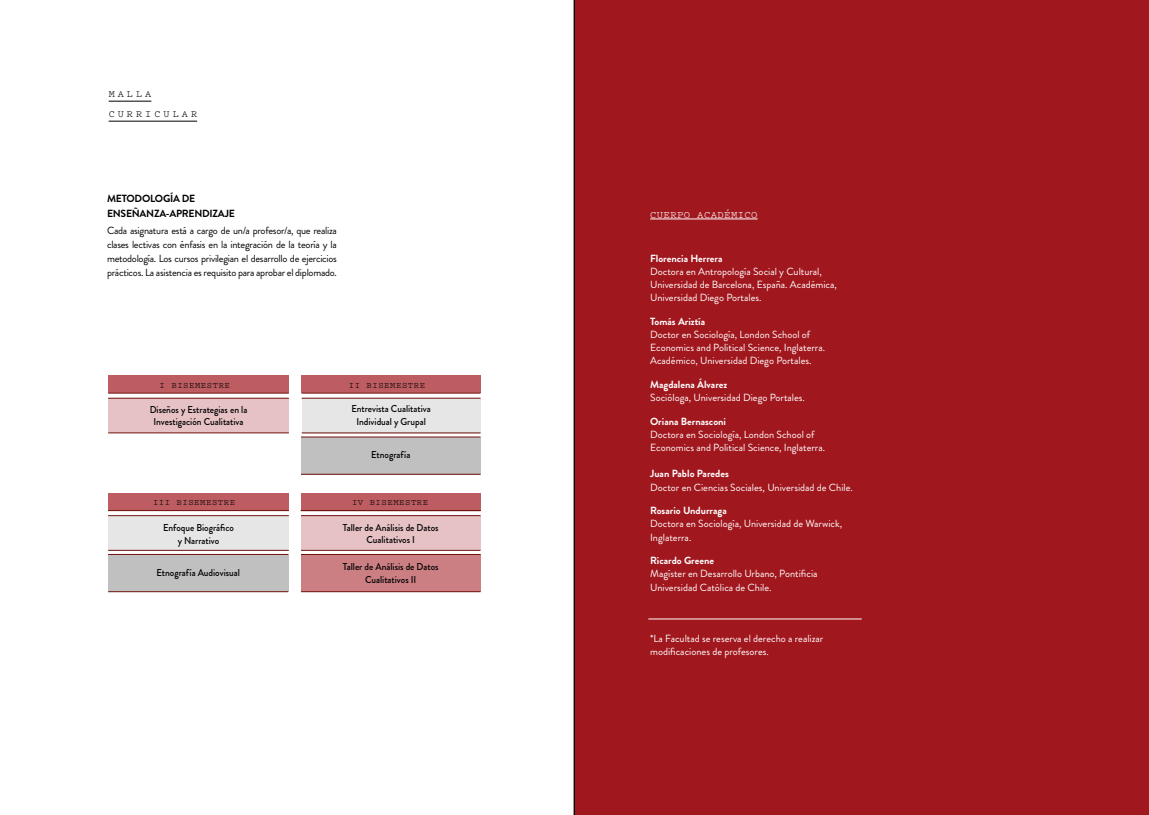
<style>
.page{position:relative;width:1149px;height:815px;background:#fff}
.page>*{position:absolute;margin:0;border:0;box-sizing:border-box;transform-origin:0 0}
.t1{font:10.38px/13.1px "Brandon Grotesque";color:#fff}
.t2{font:10.38px/13.8px "Brandon Grotesque";letter-spacing:-.025em;color:#000;text-align:justify}
.t3{font:700 10.38px "Brandon Grotesque";color:#fff}
.t4{font:700 10.38px/15px "Brandon Grotesque";letter-spacing:-.025em;color:#000}
.t5{font:10.38px "Pitch";letter-spacing:.035em;color:#fff}
.t6{font:500 10px/12.5px "Brandon Grotesque";color:#000;text-align:center;scale:.94 1}
.t7{font:10px/20px "Pitch";letter-spacing:.3em;color:#000}
.t8{font:8.75px "Pitch";letter-spacing:.06em;color:#000}
</style>
<div class="page">
<div style="left:574px;top:0;width:574px;height:815px;background:#a1171e"></div>
<hr style="left:574px;top:0;width:1px;height:815px;background:#000">
<div style="left:108px;top:376px;width:181px;height:17px;background:#bd5d61"></div>
<div style="left:301px;top:376px;width:179px;height:17px;background:#bd5d61"></div>
<div style="left:108px;top:493px;width:181px;height:18px;background:#bd5d61"></div>
<div style="left:301px;top:493px;width:179px;height:18px;background:#bd5d61"></div>
<div style="left:108px;top:398px;width:181px;height:35px;background:#e6c2c4"></div>
<div style="left:301px;top:398px;width:179px;height:35px;background:#e6e6e6"></div>
<div style="left:108px;top:516px;width:181px;height:34px;background:#e6e6e6"></div>
<div style="left:301px;top:515px;width:179px;height:35px;background:#e6c2c4"></div>
<div style="left:301px;top:437px;width:179px;height:37px;background:#c0c0c0"></div>
<div style="left:108px;top:554px;width:180px;height:38px;background:#c0c0c0"></div>
<div style="left:301px;top:554px;width:179px;height:38px;background:#cb7f83"></div>
<hr style="left:109px;top:101px;width:42px;height:1px;background:#000">
<hr style="left:109px;top:121px;width:88px;height:1px;background:#000">
<hr style="left:108px;top:393px;width:181px;height:1px;background:#71130f">
<hr style="left:301px;top:393px;width:179px;height:1px;background:#71130f">
<hr style="left:108px;top:510px;width:181px;height:1px;background:#71130f">
<hr style="left:108px;top:398px;width:181px;height:1px;background:#71130f">
<hr style="left:301px;top:398px;width:179px;height:1px;background:#71130f">
<hr style="left:108px;top:515px;width:181px;height:1px;background:#71130f">
<hr style="left:301px;top:515px;width:179px;height:1px;background:#71130f">
<hr style="left:301px;top:554px;width:179px;height:1px;background:#71130f">
<hr style="left:108px;top:554px;width:180px;height:1px;background:#71130f">
<hr style="left:301px;top:437px;width:179px;height:1px;background:#71130f">
<hr style="left:301px;top:474px;width:179px;height:1px;background:#71130f">
<hr style="left:108px;top:433px;width:181px;height:1px;background:#71130f">
<hr style="left:301px;top:433px;width:179px;height:1px;background:#71130f">
<hr style="left:108px;top:550px;width:181px;height:1px;background:#71130f">
<hr style="left:301px;top:550px;width:179px;height:1px;background:#71130f">
<hr style="left:301px;top:591px;width:179px;height:1px;background:#71130f">
<hr style="left:108px;top:591px;width:180px;height:1px;background:#71130f">
<hr style="left:300px;top:510px;width:180px;height:1px;background:#71130f">
<hr style="left:650px;top:219px;width:107px;height:1px;background:#fff">
<hr style="left:648px;top:619px;width:213px;height:1px;background:#fff">
<p class="t7" style="left:109px;top:84px;width:90px">MALLA<br>CURRICULAR</p>
<p class="t4" style="left:107px;top:191px;width:129px">METODOLOGÍA DE<br>ENSEÑANZA-APRENDIZAJE</p>
<p class="t2" style="left:107px;top:224px;width:231px">Cada asignatura está a cargo de un/a profesor/a, que realiza clases lectivas con énfasis en la integración de la teoría y la metodología. Los cursos privilegian el desarrollo de ejercicios prácticos. La asistencia es requisito para aprobar el diplomado.</p>
<p class="t8" style="left:160px;top:379px;width:72px">I BISEMESTRE</p>
<p class="t8" style="left:349px;top:379px;width:78px">II BISEMESTRE</p>
<p class="t6" style="left:150px;top:403px;width:105px">Diseños y Estrategias en la<br>Investigación Cualitativa</p>
<p class="t6" style="left:351px;top:403px;width:86px">Entrevista Cualitativa<br>Individual y Grupal</p>
<p class="t6" style="left:371px;top:448px;width:43px">Etnografía</p>
<p class="t8" style="left:153px;top:496px;width:84px">III BISEMESTRE</p>
<p class="t8" style="left:352px;top:496px;width:78px">IV BISEMESTRE</p>
<p class="t6" style="left:163px;top:522px;width:77px">Enfoque Biográfico y Narrativo</p>
<p class="t6" style="left:343px;top:521px;width:103px">Taller de Análisis de Datos<br>Cualitativos I</p>
<p class="t6" style="left:156px;top:567px;width:90px">Etnografía Audiovisual</p>
<p class="t6" style="left:343px;top:561px;width:103px">Taller de Análisis de Datos<br>Cualitativos II</p>
<p class="t5" style="left:650px;top:208px;width:109px">CUERPO ACADÉMICO</p>
<p class="t3" style="left:650px;top:251px;width:74px">Florencia Herrera</p>
<p class="t1" style="left:650px;top:265px;width:188px">Doctora en Antropología Social y Cultural,<br>Universidad de Barcelona, España. Académica,<br>Universidad Diego Portales.</p>
<p class="t3" style="left:650px;top:314px;width:57px">Tomás Ariztía</p>
<p class="t1" style="left:650px;top:328px;width:176px">Doctor en Sociología, London School of<br>Economics and Political Science, Inglaterra.<br>Académico, Universidad Diego Portales.</p>
<p class="t3" style="left:650px;top:377px;width:79px">Magdalena Álvarez</p>
<p class="t1" style="left:650px;top:391px;width:156px">Socióloga, Universidad Diego Portales.</p>
<p class="t3" style="left:650px;top:414px;width:77px">Oriana Bernasconi</p>
<p class="t1" style="left:650px;top:428px;width:176px">Doctora en Sociología, London School of<br>Economics and Political Science, Inglaterra.</p>
<p class="t3" style="left:650px;top:467px;width:80px">Juan Pablo Paredes</p>
<p class="t1" style="left:650px;top:481px;width:204px">Doctor en Ciencias Sociales, Universidad de Chile.</p>
<p class="t3" style="left:650px;top:504px;width:78px">Rosario Undurraga</p>
<p class="t1" style="left:650px;top:517px;width:193px">Doctora en Sociología, Universidad de Warwick,<br>Inglaterra.</p>
<p class="t3" style="left:650px;top:554px;width:65px">Ricardo Greene</p>
<p class="t1" style="left:650px;top:567px;width:169px">Magíster en Desarrollo Urbano, Pontificia<br>Universidad Católica de Chile.</p>
<p class="t1" style="left:650px;top:632px;width:175px">*La Facultad se reserva el derecho a realizar modificaciones de profesores.</p>
</div>
